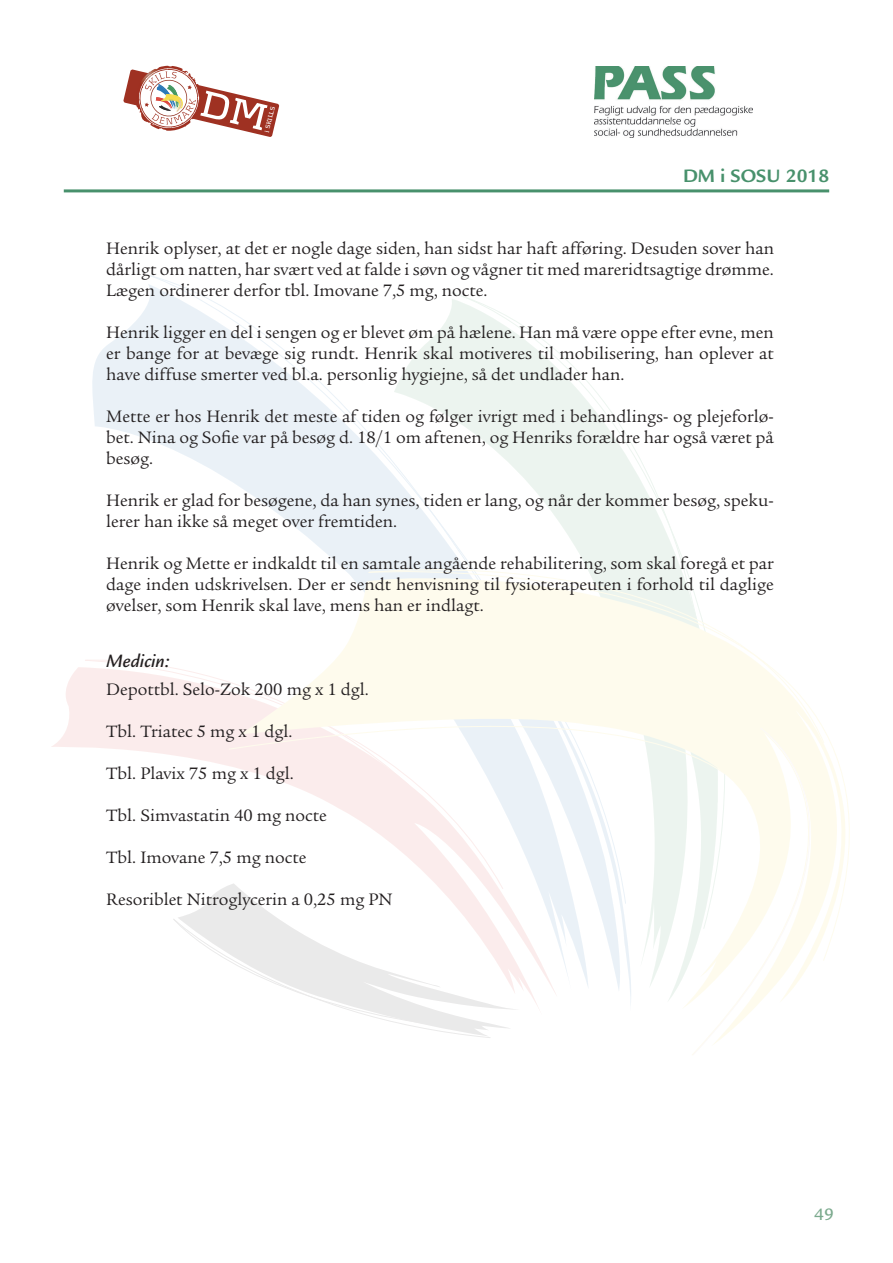
<style>
.page{position:relative;width:893px;height:1263px;background:#fff}
.page>*{position:absolute;margin:0;border:0;box-sizing:border-box;transform-origin:0 0}
.t1{font:700 19.5px "Legacy Sans Std";color:#48916c}
.t2{font:italic 500 19.5px "Legacy Sans Std";color:#231f20}
.t3{font:18px/21px "Legacy Serif Std";color:#231f20;text-align:justify}
.t4{font:500 18px "Legacy Sans Std";color:#7caa8e}
.t5{font:700 6.45px "Kontrapunkt";color:#fff}
</style>
<div class="page">
<hr style="left:64px;top:189px;width:765px;height:3px;background:#48916c">
<img style="left:594px;top:66px;width:159px;height:72px">
<svg style="left:52px;top:667px;width:33px;height:80px;fill:#fbecec"></svg>
<svg style="left:87px;top:284px;width:87px;height:636px"></svg>
<svg style="left:149px;top:275px;width:304px;height:628px"></svg>
<svg style="left:394px;top:299px;width:58px;height:236px"></svg>
<svg style="left:452px;top:293px;width:222px;height:242px"></svg>
<svg style="left:369px;top:536px;width:320px;height:40px"></svg>
<svg style="left:229px;top:670px;width:11px;height:152px"></svg>
<svg style="left:177px;top:883px;width:63px;height:36px;fill:#ebeaea"></svg>
<svg style="left:174px;top:919px;width:66px;height:48px"></svg>
<svg style="left:240px;top:576px;width:583px;height:462px"></svg>
<svg style="left:693px;top:728px;width:156px;height:326px"></svg>
<svg style="left:123px;top:67px;width:156px;height:70px"></svg>
<p class="t5" style="left:263px;top:131px;width:28px;rotate:-76deg">i SKILLS</p>
<p class="t1" style="left:683px;top:164px;width:148px">DM i SOSU 2018</p>
<p class="t3" style="left:106px;top:238px;width:669px">Henrik oplyser, at det er nogle dage siden, han sidst har haft afføring. Desuden sover han dårligt om natten, har svært ved at falde i søvn og vågner tit med mareridtsagtige drømme.<br>Lægen ordinerer derfor tbl. Imovane 7,5 mg, nocte.</p>
<p class="t3" style="left:106px;top:322px;width:669px">Henrik ligger en del i sengen og er blevet øm på hælene. Han må være oppe efter evne, men er bange for at bevæge sig rundt. Henrik skal motiveres til mobilisering, han oplever at have diffuse smerter ved bl.a. personlig hygiejne, så det undlader han.</p>
<p class="t3" style="left:106px;top:406px;width:669px">Mette er hos Henrik det meste af tiden og følger ivrigt med i behandlings- og plejeforlø&shy;bet. Nina og Sofie var på besøg d. 18/1 om aftenen, og Henriks forældre har også været på besøg.</p>
<p class="t3" style="left:106px;top:490px;width:669px">Henrik er glad for besøgene, da han synes, tiden er lang, og når der kommer besøg, speku&shy;lerer han ikke så meget over fremtiden.</p>
<p class="t3" style="left:106px;top:553px;width:669px">Henrik og Mette er indkaldt til en samtale angående rehabilitering, som skal foregå et par dage inden udskrivelsen. Der er sendt henvisning til fysioterapeuten i forhold til daglige øvelser, som Henrik skal lave, mens han er indlagt.</p>
<p class="t2" style="left:106px;top:650px;width:65px">Medicin:</p>
<p class="t3" style="left:106px;top:679px;width:264px">Depottbl. Selo-Zok 200 mg x 1 dgl.</p>
<p class="t3" style="left:106px;top:721px;width:188px">Tbl. Triatec 5 mg x 1 dgl.</p>
<p class="t3" style="left:106px;top:763px;width:189px">Tbl. Plavix 75 mg x 1 dgl.</p>
<p class="t3" style="left:106px;top:805px;width:222px">Tbl. Simvastatin 40 mg nocte</p>
<p class="t3" style="left:106px;top:847px;width:202px">Tbl. Imovane 7,5 mg nocte</p>
<p class="t3" style="left:106px;top:889px;width:288px">Resoriblet Nitroglycerin a 0,25 mg PN</p>
<p class="t4" style="left:814px;top:1204px;width:21px">49</p>
</div>
